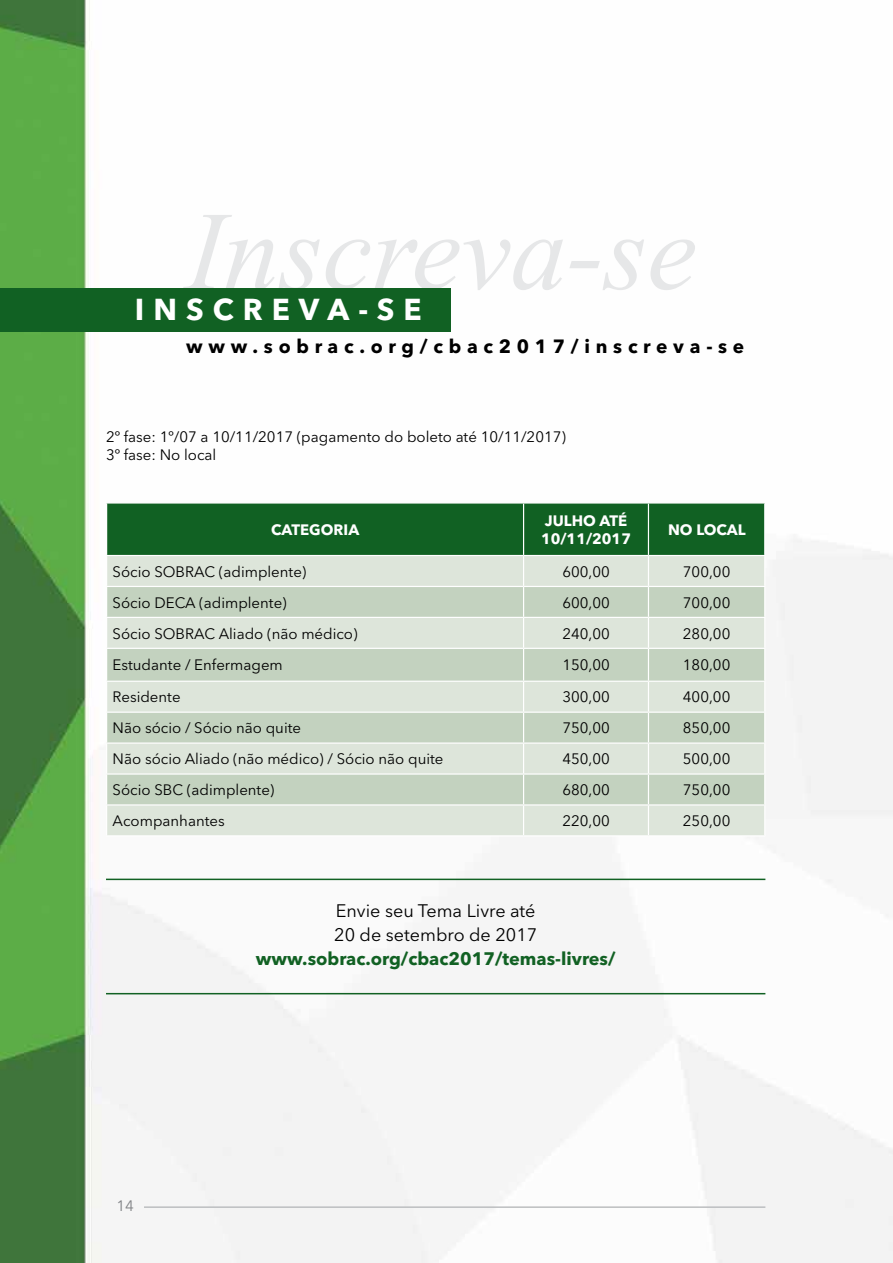
<style>
.page{position:relative;width:893px;height:1263px;background:#fff}
.page>*{position:absolute;margin:0;border:0;box-sizing:border-box;transform-origin:0 0}
.t1{font:italic 111.6px "Times New Roman";color:#e6e7e8}
.t2{font:700 30px "Avenir Next LT Pro";letter-spacing:.3em;color:#fff}
.t3{font:700 19.05px "Avenir Next LT Pro";letter-spacing:.3em;color:#000}
.t4{font:18px/24px "Avenir Next LT Pro";color:#000}
.t5{font:700 18px "Avenir Next LT Pro";color:#116123}
.t6{font:15px/18px "Avenir Next LT Pro";color:#000}
.t7{font:700 15px/18px "Avenir Next LT Pro";color:#fff;text-align:right}
.t8{font:15px "Avenir Next LT Pro";color:#808285}
</style>
<div class="page">
<img style="left:0;top:0;width:893px;height:1263px">
<hr style="left:144px;top:1206px;width:621px;height:2px;background:#bcbec0">
<div style="left:107px;top:504px;width:657px;height:51px;background:#116123"></div>
<div style="left:107px;top:556px;width:657px;height:279px;background:#dde5da"></div>
<svg style="left:107px;top:587px;width:657px;height:217px;background:#cedaca"></svg>
<hr style="left:106px;top:502px;width:418px;height:2px;background:#fff">
<hr style="left:106px;top:504px;width:1px;height:51px;background:#fff">
<hr style="left:524px;top:502px;width:124px;height:2px;background:#fff">
<hr style="left:523px;top:504px;width:1px;height:51px;background:#fff">
<hr style="left:648px;top:502px;width:117px;height:2px;background:#fff">
<hr style="left:648px;top:504px;width:1px;height:51px;background:#fff">
<hr style="left:764px;top:504px;width:1px;height:51px;background:#fff">
<hr style="left:106px;top:555px;width:418px;height:1px;background:#fff">
<hr style="left:106px;top:556px;width:1px;height:30px;background:#fff">
<hr style="left:524px;top:555px;width:124px;height:1px;background:#fff">
<hr style="left:523px;top:556px;width:1px;height:30px;background:#fff">
<hr style="left:648px;top:555px;width:117px;height:1px;background:#fff">
<hr style="left:648px;top:556px;width:1px;height:30px;background:#fff">
<hr style="left:764px;top:556px;width:1px;height:30px;background:#fff">
<hr style="left:106px;top:586px;width:418px;height:1px;background:#fff">
<hr style="left:106px;top:587px;width:1px;height:30px;background:#fff">
<hr style="left:524px;top:586px;width:124px;height:1px;background:#fff">
<hr style="left:523px;top:587px;width:1px;height:30px;background:#fff">
<hr style="left:648px;top:586px;width:117px;height:1px;background:#fff">
<hr style="left:648px;top:587px;width:1px;height:30px;background:#fff">
<hr style="left:764px;top:587px;width:1px;height:30px;background:#fff">
<hr style="left:106px;top:617px;width:418px;height:1px;background:#fff">
<hr style="left:106px;top:618px;width:1px;height:30px;background:#fff">
<hr style="left:524px;top:617px;width:124px;height:1px;background:#fff">
<hr style="left:523px;top:618px;width:1px;height:30px;background:#fff">
<hr style="left:648px;top:617px;width:117px;height:1px;background:#fff">
<hr style="left:648px;top:618px;width:1px;height:30px;background:#fff">
<hr style="left:764px;top:618px;width:1px;height:30px;background:#fff">
<hr style="left:106px;top:648px;width:418px;height:1px;background:#fff">
<hr style="left:106px;top:649px;width:1px;height:32px;background:#fff">
<hr style="left:524px;top:648px;width:124px;height:1px;background:#fff">
<hr style="left:523px;top:649px;width:1px;height:32px;background:#fff">
<hr style="left:648px;top:648px;width:117px;height:1px;background:#fff">
<hr style="left:648px;top:649px;width:1px;height:32px;background:#fff">
<hr style="left:764px;top:649px;width:1px;height:32px;background:#fff">
<hr style="left:106px;top:681px;width:418px;height:1px;background:#fff">
<hr style="left:524px;top:681px;width:124px;height:1px;background:#fff">
<hr style="left:648px;top:681px;width:117px;height:1px;background:#fff">
<hr style="left:106px;top:711px;width:418px;height:2px;background:#fff">
<hr style="left:524px;top:711px;width:124px;height:2px;background:#fff">
<hr style="left:648px;top:711px;width:117px;height:2px;background:#fff">
<hr style="left:106px;top:742px;width:418px;height:2px;background:#fff">
<hr style="left:524px;top:742px;width:124px;height:2px;background:#fff">
<hr style="left:648px;top:742px;width:117px;height:2px;background:#fff">
<hr style="left:106px;top:773px;width:418px;height:2px;background:#fff">
<svg style="left:106px;top:682px;width:1px;height:122px"></svg>
<hr style="left:524px;top:773px;width:124px;height:2px;background:#fff">
<svg style="left:523px;top:682px;width:1px;height:122px"></svg>
<hr style="left:648px;top:773px;width:117px;height:2px;background:#fff">
<svg style="left:648px;top:682px;width:1px;height:122px"></svg>
<svg style="left:764px;top:682px;width:1px;height:122px"></svg>
<hr style="left:106px;top:804px;width:418px;height:1px;background:#fff">
<hr style="left:106px;top:805px;width:1px;height:30px;background:#fff">
<hr style="left:524px;top:804px;width:124px;height:1px;background:#fff">
<hr style="left:523px;top:805px;width:1px;height:30px;background:#fff">
<hr style="left:648px;top:804px;width:117px;height:1px;background:#fff">
<hr style="left:648px;top:805px;width:1px;height:30px;background:#fff">
<hr style="left:764px;top:805px;width:1px;height:30px;background:#fff">
<hr style="left:106px;top:835px;width:418px;height:1px;background:#fff">
<hr style="left:524px;top:835px;width:124px;height:1px;background:#fff">
<hr style="left:648px;top:835px;width:117px;height:1px;background:#fff">
<div style="left:0;top:289px;width:450px;height:43px;background:#116123"></div>
<hr style="left:106px;top:993px;width:659px;height:1px;background:#116123">
<hr style="left:106px;top:879px;width:659px;height:1px;background:#116123">
<h1 class="t1" style="left:186px;top:175px;width:512px">Inscreva-se</h1>
<h2 class="t2" style="left:135px;top:291px;width:288px">INSCREVA-SE</h2>
<p class="t3" style="left:186px;top:334px;width:559px">www.sobrac.org/cbac2017/inscreva-se</p>
<p class="t6" style="left:106px;top:428px;width:461px">2º fase: 1º/07 a 10/11/2017 (pagamento do boleto até 10/11/2017)<br>3º fase: No local</p>
<p class="t7" style="left:271px;top:520px;width:90px">CATEGORIA</p>
<p class="t7" style="left:541px;top:511px;width:91px">at é<br>10/11/2017</p>
<p class="t7" style="left:668px;top:520px;width:39px">No local</p>
<p class="t7" style="left:545px;top:511px;width:20px">Julho</p>
<p class="t6" style="left:113px;top:562px;width:195px">Sócio SOBRAC (adimplente)</p>
<p class="t6" style="left:562px;top:562px;width:49px">600,00</p>
<p class="t6" style="left:683px;top:562px;width:49px">700,00</p>
<p class="t6" style="left:113px;top:593px;width:176px">Sócio DECA (adimplente)</p>
<p class="t6" style="left:562px;top:593px;width:49px">600,00</p>
<p class="t6" style="left:683px;top:593px;width:49px">700,00</p>
<p class="t6" style="left:113px;top:624px;width:246px">Sócio SOBRAC Aliado (não médico)</p>
<p class="t6" style="left:562px;top:624px;width:49px">240,00</p>
<p class="t6" style="left:683px;top:624px;width:49px">280,00</p>
<p class="t6" style="left:113px;top:656px;width:172px">Estudante / Enfermagem</p>
<p class="t6" style="left:562px;top:656px;width:49px">150,00</p>
<p class="t6" style="left:683px;top:656px;width:49px">180,00</p>
<p class="t6" style="left:113px;top:688px;width:69px">Residente</p>
<p class="t6" style="left:562px;top:688px;width:49px">300,00</p>
<p class="t6" style="left:683px;top:688px;width:49px">400,00</p>
<p class="t6" style="left:113px;top:719px;width:190px">Não sócio / Sócio não quite</p>
<p class="t6" style="left:562px;top:719px;width:49px">750,00</p>
<p class="t6" style="left:683px;top:719px;width:49px">850,00</p>
<p class="t6" style="left:113px;top:750px;width:332px">Não sócio Aliado (não médico) / Sócio não quite</p>
<p class="t6" style="left:562px;top:750px;width:49px">450,00</p>
<p class="t6" style="left:683px;top:750px;width:49px">500,00</p>
<p class="t6" style="left:113px;top:781px;width:163px">Sócio SBC (adimplente)</p>
<p class="t6" style="left:562px;top:781px;width:49px">680,00</p>
<p class="t6" style="left:683px;top:781px;width:49px">750,00</p>
<p class="t6" style="left:113px;top:812px;width:114px">Acompanhantes</p>
<p class="t6" style="left:562px;top:812px;width:49px">220,00</p>
<p class="t6" style="left:683px;top:812px;width:49px">250,00</p>
<p class="t8" style="left:116px;top:1197px;width:19px">14</p>
<p class="t4" style="left:334px;top:898px;width:204px">Envie seu Tema Livre até<br>20 de setembro de 2017</p>
<p class="t5" style="left:256px;top:947px;width:361px">www.sobrac.org/cbac2017/temas-livres/</p>
</div>
